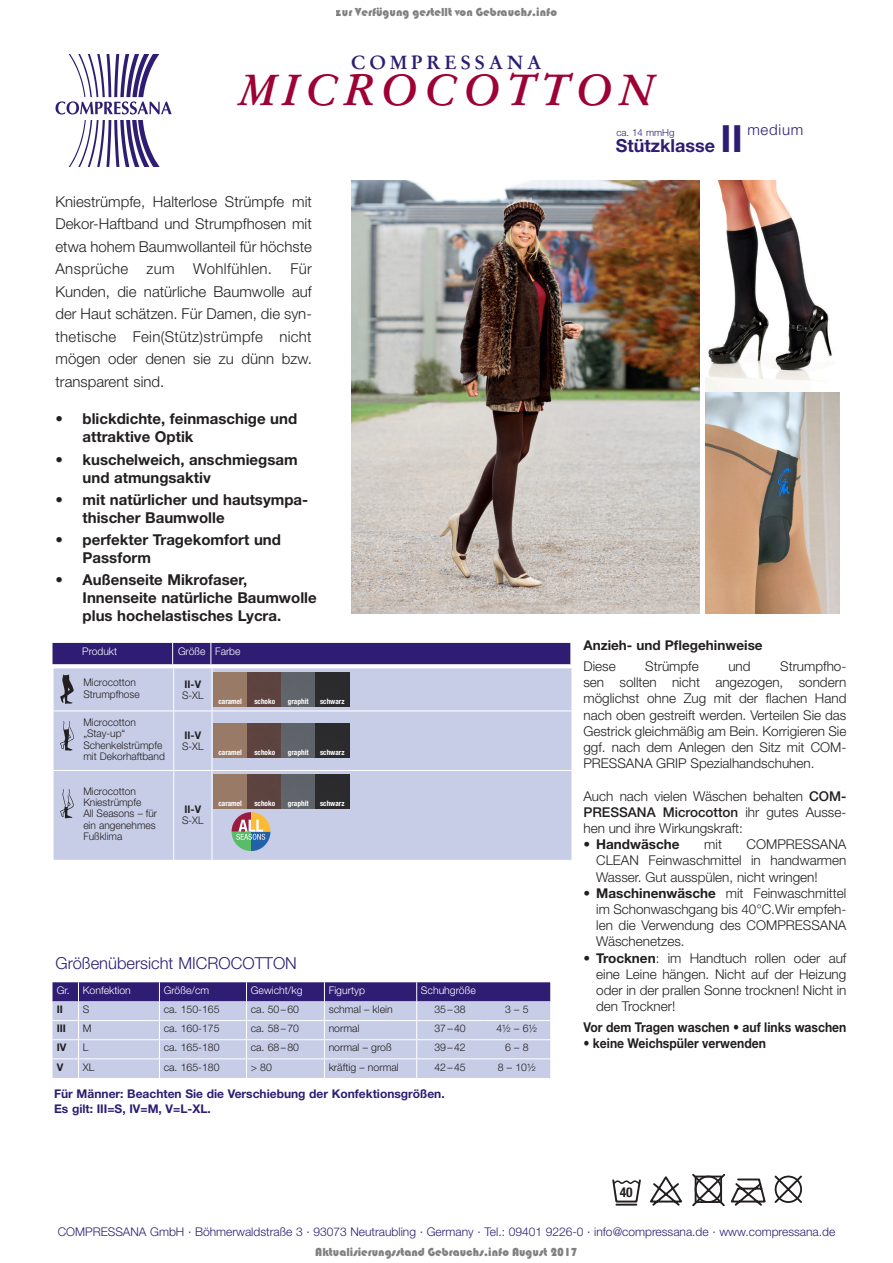
<style>
.page{position:relative;width:893px;height:1263px;background:#fff}
.page>*{position:absolute;margin:0;border:0;box-sizing:border-box;transform-origin:0 0}
.t1{font:italic 700 43.35px "Stempel Garamond";letter-spacing:.15em;color:#9e0134}
.t2{font:700 19.05px "Stempel Garamond";letter-spacing:.2em;color:#2e1d73}
.t3{font:700 18px "Helvetica Neue LT Std";color:#2e1d73}
.t4{font:300 16.5px "Helvetica Neue LT Std";color:#2e1d73}
.t5{font:300 15px/22.5px "Helvetica Neue LT Std";color:#231f20;text-align:justify}
.t6{font:700 15px/18px "Helvetica Neue LT Std";color:#231f20}
.t7{font:300 15px "Helvetica Neue LT Std";letter-spacing:.05em;color:#2e1d73}
.t8{font:300 13.5px/16.2px "Helvetica Neue LT Std";color:#231f20;text-align:justify}
.t9{font:700 13.5px "Helvetica Neue LT Std";color:#231f20;scale:.9 1}
.t10{font:700 13.5px "Helvetica Neue LT Std";color:#231f20}
.t11{font:700 condensed 13.5px "Helvetica Neue";color:#231f20}
.t12{font:300 12px "Helvetica Neue LT Std";color:#2e1d73}
.t13{font:700 12px/15px "Helvetica Neue LT Std";color:#2e1d73}
.t14{font:12px "Bauhaus 93";color:rgb(0 0 0/.5)}
.t15{font:300 10.5px/11.2px "Helvetica Neue LT Std";color:#231f20}
.t16{font:300 10.5px "Helvetica Neue LT Std";color:#fff}
.t17{font:700 10.5px "Helvetica Neue LT Std";color:#231f20}
.t18{font:300 9.75px "Helvetica Neue LT Std";color:#2e1d73}
.t19{font:700 condensed 7.5px "Helvetica Neue LT Std";color:#fff}
.s1{font-size:37.5px}
.s2{font-weight:500}
.s3{font-weight:700}
</style>
<div class="page">
<img style="left:351px;top:180px;width:349px;height:433px">
<img style="left:706px;top:180px;width:126px;height:212px">
<img style="left:706px;top:392px;width:134px;height:221px">
<svg style="left:69px;top:120px;width:91px;height:47px"></svg>
<svg style="left:56px;top:54px;width:116px;height:60px"></svg>
<svg style="left:612px;top:1174px;width:190px;height:32px"></svg>
<div style="left:54px;top:668px;width:518px;height:192px;background:#c7cde7"></div>
<hr style="left:173px;top:668px;width:1px;height:42px;background:#fff">
<hr style="left:212px;top:668px;width:1px;height:42px;background:#fff">
<hr style="left:173px;top:711px;width:1px;height:59px;background:#fff">
<hr style="left:212px;top:711px;width:1px;height:59px;background:#fff">
<hr style="left:173px;top:771px;width:1px;height:89px;background:#fff">
<hr style="left:212px;top:771px;width:1px;height:89px;background:#fff">
<hr style="left:54px;top:710px;width:120px;height:1px;background:#fff">
<hr style="left:174px;top:710px;width:38px;height:1px;background:#fff">
<hr style="left:212px;top:710px;width:360px;height:1px;background:#fff">
<hr style="left:54px;top:770px;width:120px;height:1px;background:#fff">
<hr style="left:174px;top:770px;width:38px;height:1px;background:#fff">
<hr style="left:212px;top:770px;width:360px;height:1px;background:#fff">
<div style="left:52px;top:643px;width:519px;height:21px;background:#2e1d73"></div>
<div style="left:213px;top:673px;width:34px;height:34px;background:#997a66"></div>
<img style="left:247px;top:673px;width:102px;height:34px">
<div style="left:213px;top:723px;width:34px;height:34px;background:#997a66"></div>
<img style="left:247px;top:724px;width:102px;height:33px">
<div style="left:213px;top:774px;width:34px;height:34px;background:#997a66"></div>
<img style="left:247px;top:774px;width:102px;height:34px">
<svg style="left:60px;top:674px;width:14px;height:30px"></svg>
<svg style="left:60px;top:721px;width:14px;height:30px"></svg>
<svg style="left:60px;top:789px;width:14px;height:29px"></svg>
<svg style="left:232px;top:812px;width:38px;height:39px"></svg>
<svg style="left:52px;top:982px;width:498px;height:96px;background:#abacd1"></svg>
<hr style="left:78px;top:1058px;width:81px;height:1px;background:#fff">
<hr style="left:159px;top:1058px;width:88px;height:1px;background:#fff">
<hr style="left:247px;top:1058px;width:77px;height:1px;background:#fff">
<hr style="left:324px;top:1058px;width:93px;height:1px;background:#fff">
<hr style="left:417px;top:1058px;width:66px;height:1px;background:#fff">
<hr style="left:483px;top:1058px;width:67px;height:1px;background:#fff">
<p class="t14" style="left:336px;top:6px;width:223px">zur Verfügung gestellt von Gebrauchs.info</p>
<h2 class="t2" style="left:351px;top:51px;width:192px">COMPRESSANA</h2>
<h1 class="t1" style="left:239px;top:64px;width:417px">MICROCOTTON</h1>
<p class="t5" style="left:56px;top:190px;width:258px">Kniestrümpfe, Halterlose Strümpfe mit Dekor-Haftband und Strumpfhosen mit etwa hohem Baumwollanteil für höchste Ansprüche zum Wohlfühlen. Für Kunden, die natürliche Baumwolle auf der Haut schätzen. Für Damen, die syn&shy;thetische Fein(Stütz)strümpfe nicht mögen oder denen sie zu dünn bzw. transparent sind.</p>
<p class="t6" style="left:83px;top:410px;width:216px;text-indent:-27px">• blickdichte, feinmaschige und attraktive Optik</p>
<p class="t6" style="left:83px;top:450px;width:217px;text-indent:-27px">• kuschelweich, anschmiegsam und atmungsaktiv</p>
<p class="t6" style="left:83px;top:490px;width:227px;text-indent:-27px">• mit natürlicher und hautsympa&shy;thischer Baumwolle</p>
<p class="t6" style="left:83px;top:530px;width:200px;text-indent:-27px">• perfekter Tragekomfort und<br>Passform</p>
<p class="t6" style="left:83px;top:571px;width:236px;text-indent:-27px">• Außenseite Mikrofaser,<br>Innenseite natürliche Baumwolle plus hochelastisches Lycra.</p>
<p class="t16" style="left:82px;top:644px;width:36px">Produkt</p>
<p class="t16" style="left:178px;top:644px;width:64px">Größe Farbe</p>
<p class="t15" style="left:83px;top:677px;width:58px">Microcotton<br>Strumpfhose</p>
<p class="t17" style="left:185px;top:677px;width:18px">II-V</p>
<p class="t15" style="left:182px;top:689px;width:23px">S-XL</p>
<p class="t15" style="left:83px;top:716px;width:83px">Microcotton „Stay-up“<br>Schenkelstrümpfe mit Dekorhaftband</p>
<p class="t15" style="left:83px;top:785px;width:75px">Microcotton<br>Kniestrümpfe<br>All Seasons – für ein angenehmes<br>Fußklima</p>
<p class="t17" style="left:185px;top:728px;width:18px">II-V</p>
<p class="t15" style="left:182px;top:740px;width:23px">S-XL</p>
<p class="t17" style="left:185px;top:803px;width:18px">II-V</p>
<p class="t15" style="left:182px;top:815px;width:23px">S-XL</p>
<p class="t19" style="left:218px;top:697px;width:25px">caramel</p>
<p class="t19" style="left:254px;top:697px;width:22px">schoko</p>
<p class="t19" style="left:288px;top:697px;width:22px">graphit</p>
<p class="t19" style="left:320px;top:697px;width:26px">schwarz</p>
<p class="t19" style="left:218px;top:748px;width:25px">caramel</p>
<p class="t19" style="left:254px;top:748px;width:22px">schoko</p>
<p class="t19" style="left:288px;top:748px;width:22px">graphit</p>
<p class="t19" style="left:320px;top:748px;width:26px">schwarz</p>
<p class="t19" style="left:218px;top:798px;width:25px">caramel</p>
<p class="t19" style="left:254px;top:798px;width:22px">schoko</p>
<p class="t19" style="left:288px;top:798px;width:22px">graphit</p>
<p class="t19" style="left:320px;top:798px;width:26px">schwarz</p>
<p class="t4" style="left:56px;top:953px;width:243px">Größenübersicht MICROCOTTON</p>
<p class="t16" style="left:57px;top:984px;width:76px">Gr. Konfektion</p>
<p class="t16" style="left:164px;top:984px;width:47px">Größe/cm</p>
<p class="t16" style="left:251px;top:984px;width:53px">Gewicht/kg</p>
<p class="t16" style="left:329px;top:984px;width:38px">Figurtyp</p>
<p class="t16" style="left:421px;top:984px;width:56px">Schuhgröße</p>
<p class="t17" style="left:57px;top:1003px;width:8px">II</p>
<p class="t15" style="left:83px;top:1003px;width:8px">S</p>
<p class="t15" style="left:164px;top:1003px;width:57px">ca. 150-165</p>
<p class="t15" style="left:251px;top:1003px;width:50px">ca. 50–60</p>
<p class="t15" style="left:329px;top:1003px;width:66px">schmal – klein</p>
<p class="t15" style="left:434px;top:1003px;width:33px">35–38</p>
<p class="t15" style="left:505px;top:1003px;width:25px">3 – 5</p>
<p class="t17" style="left:57px;top:1022px;width:11px">III</p>
<p class="t15" style="left:83px;top:1023px;width:10px">M</p>
<p class="t15" style="left:164px;top:1023px;width:57px">ca. 160-175</p>
<p class="t15" style="left:251px;top:1023px;width:50px">ca. 58–70</p>
<p class="t15" style="left:329px;top:1023px;width:32px">normal</p>
<p class="t15" style="left:434px;top:1023px;width:33px">37–40</p>
<p class="t15" style="left:496px;top:1023px;width:42px">4½ – 6½</p>
<p class="t17" style="left:57px;top:1041px;width:11px">IV</p>
<p class="t15" style="left:83px;top:1042px;width:7px">L</p>
<p class="t15" style="left:164px;top:1042px;width:57px">ca. 165-180</p>
<p class="t15" style="left:251px;top:1042px;width:50px">ca. 68–80</p>
<p class="t15" style="left:329px;top:1042px;width:65px">normal – groß</p>
<p class="t15" style="left:434px;top:1042px;width:33px">39–42</p>
<p class="t15" style="left:505px;top:1042px;width:25px">6 – 8</p>
<p class="t17" style="left:57px;top:1060px;width:8px">V</p>
<p class="t15" style="left:83px;top:1061px;width:13px">XL</p>
<p class="t15" style="left:164px;top:1061px;width:57px">ca. 165-180</p>
<p class="t15" style="left:251px;top:1061px;width:23px">&gt; 80</p>
<p class="t15" style="left:329px;top:1061px;width:72px">kräftig – normal</p>
<p class="t15" style="left:434px;top:1061px;width:33px">42–45</p>
<p class="t15" style="left:498px;top:1061px;width:39px">8 – 10½</p>
<p class="t13" style="left:54px;top:1086px;width:392px">Für Männer: Beachten Sie die Verschiebung der Konfektionsgrößen.<br>Es gilt: III=S, IV=M, V=L-XL.</p>
<p class="t18" style="left:616px;top:126px;width:60px">ca. 14 mmHg</p>
<p class="t7" style="left:747px;top:121px;width:57px">medium</p>
<h3 class="t3" style="left:616px;top:135px;width:128px">Stützklasse <span class="s1">II</span></h3>
<p class="t10" style="left:583px;top:637px;width:181px">Anzieh- und Pflegehinweise</p>
<p class="t8" style="left:583px;top:658px;width:34px">Diese</p>
<p class="t8" style="left:645px;top:658px;width:55px">Strümpfe</p>
<p class="t8" style="left:728px;top:658px;width:24px">und</p>
<p class="t8" style="left:583px;top:658px;width:264px;text-indent:197px">Strumpfho&shy;sen sollten nicht angezogen, sondern möglichst ohne Zug mit der flachen Hand nach oben gestreift werden. Verteilen Sie das Gestrick gleichmäßig am Bein. Korrigieren Sie ggf. nach dem Anlegen den Sitz mit COM-PRESSANA GRIP Spezialhandschuhen.</p>
<p class="t8" style="left:583px;top:787px;width:264px">Auch nach vielen Wäschen behalten <span class="s2">COM-PRESSANA Microcotton</span> ihr gutes Ausse&shy;hen und ihre Wirkungskraft:</p>
<p class="t10" style="left:583px;top:836px;width:98px">• Handwäsche</p>
<p class="t8" style="left:704px;top:836px;width:19px">mit</p>
<p class="t8" style="left:596px;top:836px;width:252px;text-indent:150px">COMPRESSANA CLEAN Feinwaschmittel in handwarmen Wasser. Gut ausspülen, nicht wringen!</p>
<p class="t8" style="left:596px;top:884px;width:252px;text-indent:-13px"><span class="s3">• Maschinenwäsche</span> mit Feinwaschmittel im Schonwaschgang bis 40°C.Wir empfeh&shy;len die Verwendung des COMPRESSANA Wäschenetzes.</p>
<p class="t8" style="left:596px;top:949px;width:252px;text-indent:-13px"><span class="s3">• Trocknen</span>: im Handtuch rollen oder auf eine Leine hängen. Nicht auf der Heizung oder in der prallen Sonne trocknen! Nicht in den Trockner!</p>
<p class="t9" style="left:583px;top:1018px;width:294px">Vor dem Tragen waschen • auf links waschen</p>
<p class="t9" style="left:583px;top:1034px;width:204px">• keine Weichspüler verwenden</p>
<p class="t11" style="left:620px;top:1184px;width:14px">40</p>
<p class="t12" style="left:58px;top:1225px;width:779px">COMPRESSANA GmbH · Böhmerwaldstraße 3 · 93073 Neutraubling · Germany · Tel.: 09401 9226-0 · info@compressana.de · www.compressana.de</p>
<p class="t14" style="left:315px;top:1245px;width:264px">Aktualisierungsstand Gebrauchs.info August 2017</p>
</div>
